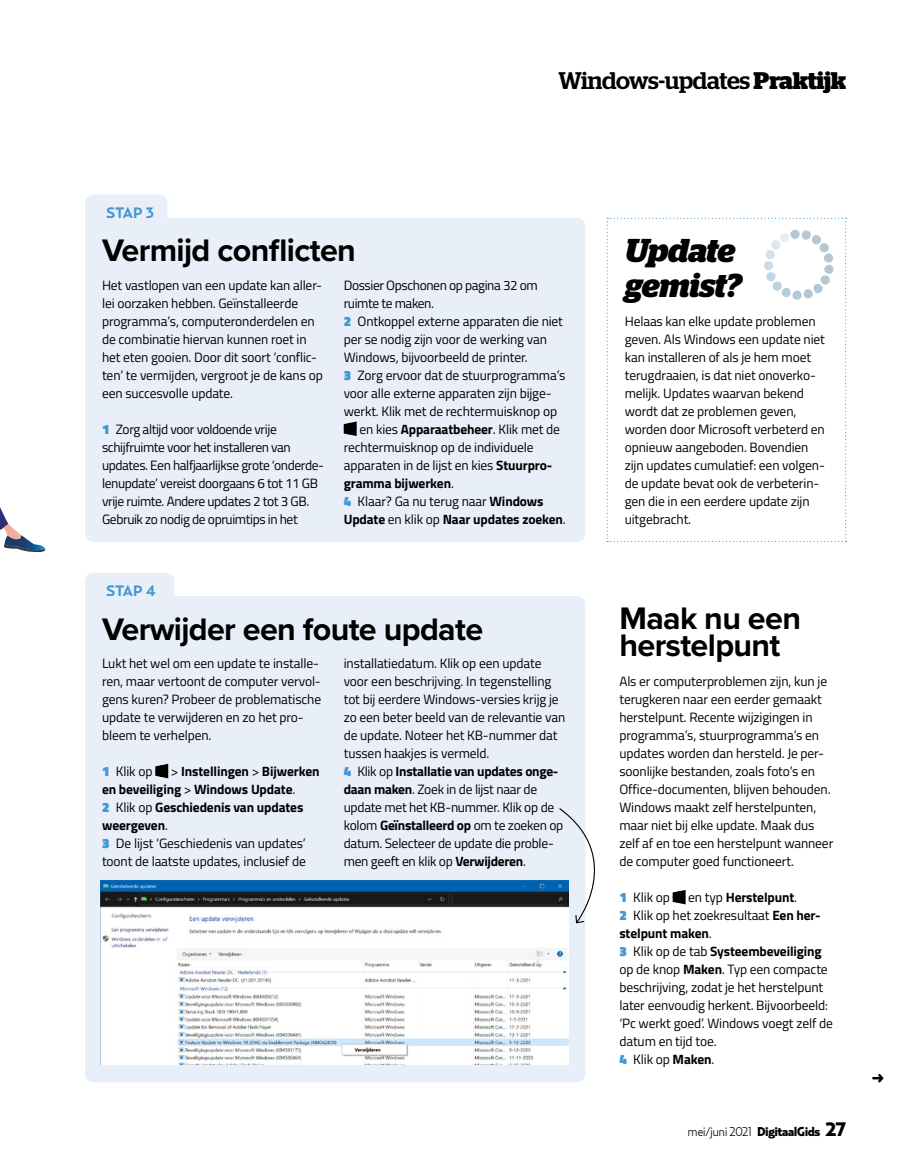
<style>
.page{position:relative;width:910px;height:1166px;background:#fff}
.page>*{position:absolute;margin:0;border:0;box-sizing:border-box;transform-origin:0 0}
._12_Kaderkop_Stag{font:italic 700 33px/34.5px "Stag";letter-spacing:-.02em;color:#000}
._12_Kaderkop{font:700 32.25px/27px "Proxima Nova";letter-spacing:-.02em;color:#000}
.t1{font:500 24px "Stag";letter-spacing:-.015em;color:#000}
._12_Kaderkop_02{font:700 15px "Relay";letter-spacing:-.03em;color:#4198d3}
._14_Kadertekst_Genum{font:13.5px/18px "Titillium";letter-spacing:-.01em;color:#000}
._14_Kadertekst{font:13.5px/18px "Titillium";letter-spacing:-.01em;color:#000}
._13_Kadertekst{font:13.5px/18px "Titillium";letter-spacing:-.01em;color:#000}
._14_Kadertekst_Genum-2{font:13.5px/18px "Titillium";letter-spacing:-.03em;color:#000}
._14_Kadertekst_Genum-3{font:700 13.5px/18px "Titillium";letter-spacing:-.01em;color:#000}
.t2{font:300 12.75px "Relay";letter-spacing:-.05em;color:#000}
.s1{font-weight:700}
.s2{font-weight:900;color:#4198d3}
.s3{font-weight:400}
.s4{font-weight:900}
.s5{font-weight:900;font-size:19.5px}
</style>
<div class="page">
<div style="left:85px;top:194px;width:82px;height:42px;background:#e9eff9;border-radius:9px"></div>
<div style="left:85px;top:572px;width:89px;height:42px;background:#e9eff9;border-radius:9px"></div>
<div style="left:85px;top:218px;width:500px;height:324px;background:#e9eff9;border-radius:9px"></div>
<div style="left:85px;top:596px;width:500px;height:486px;background:#e9eff9;border-radius:9px"></div>
<img style="left:100px;top:880px;width:468px;height:184px">
<svg style="left:0;top:507px;width:45px;height:45px"></svg>
<svg style="left:872px;top:1074px;width:12px;height:8px"></svg>
<svg style="left:155px;top:764px;width:14px;height:15px"></svg>
<svg style="left:343px;top:421px;width:14px;height:15px"></svg>
<svg style="left:672px;top:890px;width:14px;height:15px"></svg>
<svg style="left:607px;top:218px;width:240px;height:324px"></svg>
<svg style="left:558px;top:808px;width:38px;height:115px"></svg>
<p class="_12_Kaderkop_02" style="left:106px;top:203px;width:49px">STAP 3</p>
<h3 class="t1" style="left:559px;top:67px;width:289px">Windows-updates <span class="s1">Praktijk</span></h3>
<p class="_12_Kaderkop" style="left:102px;top:236px;width:255px">Vermijd conflicten</p>
<p class="_14_Kadertekst" style="left:102px;top:275px;width:222px">Het vastlopen van een update kan aller&shy;lei oorzaken hebben. Geïnstalleerde programma’s, computeronderdelen en de combinatie hiervan kunnen roet in het eten gooien. Door dit soort ‘conflic&shy;ten’ te vermijden, vergroot je de kans op een succesvolle update.</p>
<p class="_14_Kadertekst_Genum-2" style="left:102px;top:419px;width:224px"><span class="s2">1</span> Zorg altijd voor voldoende vrije schijfruimte voor het installeren van updates. Een halfjaarlijkse grote ‘onderde&shy;lenupdate’ vereist doorgaans 6 tot 11 GB vrije ruimte. Andere updates 2 tot 3 GB.<br>Gebruik zo nodig de opruimtips in het</p>
<p class="_14_Kadertekst_Genum-2" style="left:344px;top:275px;width:196px">Dossier Opschonen op pagina 32 om ruimte te maken.</p>
<p class="_14_Kadertekst_Genum" style="left:344px;top:311px;width:221px"><span class="s2">2</span> Ontkoppel externe apparaten die niet per se nodig zijn voor de werking van<br>Windows, bijvoorbeeld de printer.</p>
<p class="_14_Kadertekst_Genum" style="left:344px;top:365px;width:223px"><span class="s2">3</span> Zorg ervoor dat de stuurprogramma’s</p>
<p class="_14_Kadertekst_Genum" style="left:344px;top:383px;width:209px">voor alle externe apparaten zijn bijge-</p>
<p class="_14_Kadertekst_Genum" style="left:344px;top:401px;width:215px">werkt. Klik met de rechtermuisknop op</p>
<p class="_14_Kadertekst_Genum" style="left:359px;top:419px;width:202px">en kies <span class="s1">Apparaatbeheer</span>. Klik met de</p>
<p class="_14_Kadertekst_Genum" style="left:344px;top:437px;width:191px">rechtermuisknop op de individuele</p>
<p class="_14_Kadertekst_Genum" style="left:344px;top:455px;width:210px">apparaten in de lijst en kies <span class="s1">Stuurpro-</span></p>
<p class="_14_Kadertekst_Genum-3" style="left:344px;top:473px;width:112px">gramma bijwerken<span class="s3">.</span></p>
<p class="_14_Kadertekst_Genum-3" style="left:344px;top:491px;width:224px"><span class="s2">4</span> <span class="s3">Klaar? Ga nu terug naar</span> Windows<br>Update <span class="s3">en klik op</span> Naar updates zoeken<span class="s3">.</span></p>
<p class="_12_Kaderkop_02" style="left:106px;top:581px;width:51px">STAP 4</p>
<p class="_12_Kaderkop" style="left:102px;top:614px;width:383px">Verwijder een foute update</p>
<p class="_14_Kadertekst" style="left:102px;top:653px;width:221px">Lukt het wel om een update te installe&shy;ren, maar vertoont de computer vervol&shy;gens kuren? Probeer de problematische update te verwijderen en zo het pro&shy;bleem te verhelpen.</p>
<p class="_14_Kadertekst_Genum" style="left:102px;top:761px;width:52px"><span class="s2">1</span> Klik op</p>
<p class="_14_Kadertekst_Genum" style="left:344px;top:653px;width:223px">installatiedatum. Klik op een update voor een beschrijving. In tegenstelling tot bij eerdere Windows-versies krijg je zo een beter beeld van de relevantie van de update. Noteer het KB-nummer dat tussen haakjes is vermeld.</p>
<p class="_14_Kadertekst_Genum" style="left:344px;top:761px;width:221px"><span class="s2">4</span> Klik op <span class="s1">Installatie van updates onge&shy;daan maken</span>. Zoek in de lijst naar de update met het KB-nummer. Klik op de kolom <span class="s1">Geïnstalleerd op</span> om te zoeken op datum. Selecteer de update die proble&shy;men geeft en klik op <span class="s1">Verwijderen</span>.</p>
<p class="_14_Kadertekst_Genum-3" style="left:102px;top:761px;width:219px;text-indent:69px"><span class="s3">&gt;</span> Instellingen <span class="s3">&gt;</span> Bijwerken en beveiliging <span class="s3">&gt;</span> Windows Update<span class="s3">.</span></p>
<p class="_14_Kadertekst_Genum-3" style="left:102px;top:797px;width:203px"><span class="s2">2</span> <span class="s3">Klik op</span> Geschiedenis van updates weergeven<span class="s3">.</span></p>
<p class="_14_Kadertekst_Genum" style="left:102px;top:833px;width:205px"><span class="s2">3</span> De lijst ‘Geschiedenis van updates’ toont de laatste updates, inclusief de</p>
<p class="_12_Kaderkop_Stag" style="left:625px;top:233px;width:118px">Update gemist?</p>
<p class="_13_Kadertekst" style="left:625px;top:311px;width:202px">Helaas kan elke update problemen geven. Als Windows een update niet kan installeren of als je hem moet terugdraaien, is dat niet onoverko&shy;melijk. Updates waarvan bekend wordt dat ze problemen geven, worden door Microsoft verbeterd en opnieuw aangeboden. Bovendien zijn updates cumulatief: een volgen&shy;de update bevat ook de verbeterin&shy;gen die in een eerdere update zijn uitgebracht.</p>
<p class="_12_Kaderkop" style="left:619px;top:604px;width:183px">Maak nu een herstelpunt</p>
<p class="_14_Kadertekst" style="left:619px;top:671px;width:215px">Als er computerproblemen zijn, kun je terugkeren naar een eerder gemaakt herstelpunt. Recente wijzigingen in programma’s, stuurprogramma’s en updates worden dan hersteld. Je per&shy;soonlijke bestanden, zoals foto’s en Office-documenten, blijven behouden.<br>Windows maakt zelf herstelpunten, maar niet bij elke update. Maak dus zelf af en toe een herstelpunt wanneer de computer goed functioneert.</p>
<p class="_14_Kadertekst_Genum" style="left:619px;top:887px;width:52px"><span class="s2">1</span> Klik op</p>
<p class="_14_Kadertekst_Genum-3" style="left:688px;top:887px;width:110px"><span class="s3">en typ</span> Herstelpunt<span class="s3">.</span></p>
<p class="_14_Kadertekst_Genum" style="left:619px;top:905px;width:203px"><span class="s2">2</span> Klik op het zoekresultaat <span class="s1">Een her&shy;stelpunt maken</span>.</p>
<p class="_14_Kadertekst_Genum" style="left:619px;top:941px;width:215px"><span class="s2">3</span> Klik op de tab <span class="s1">Systeembeveiliging </span>op de knop <span class="s1">Maken</span>. Typ een compacte beschrijving, zodat je het herstelpunt later eenvoudig herkent. Bijvoorbeeld: ‘Pc werkt goed’. Windows voegt zelf de datum en tijd toe.</p>
<p class="_14_Kadertekst_Genum" style="left:619px;top:1049px;width:97px"><span class="s2">4</span> Klik op <span class="s1">Maken</span>.</p>
<p class="t2" style="left:688px;top:1123px;width:160px">mei/juni 2021 <span class="s4">DigitaalGids</span> <span class="s5">27</span></p>
</div>
